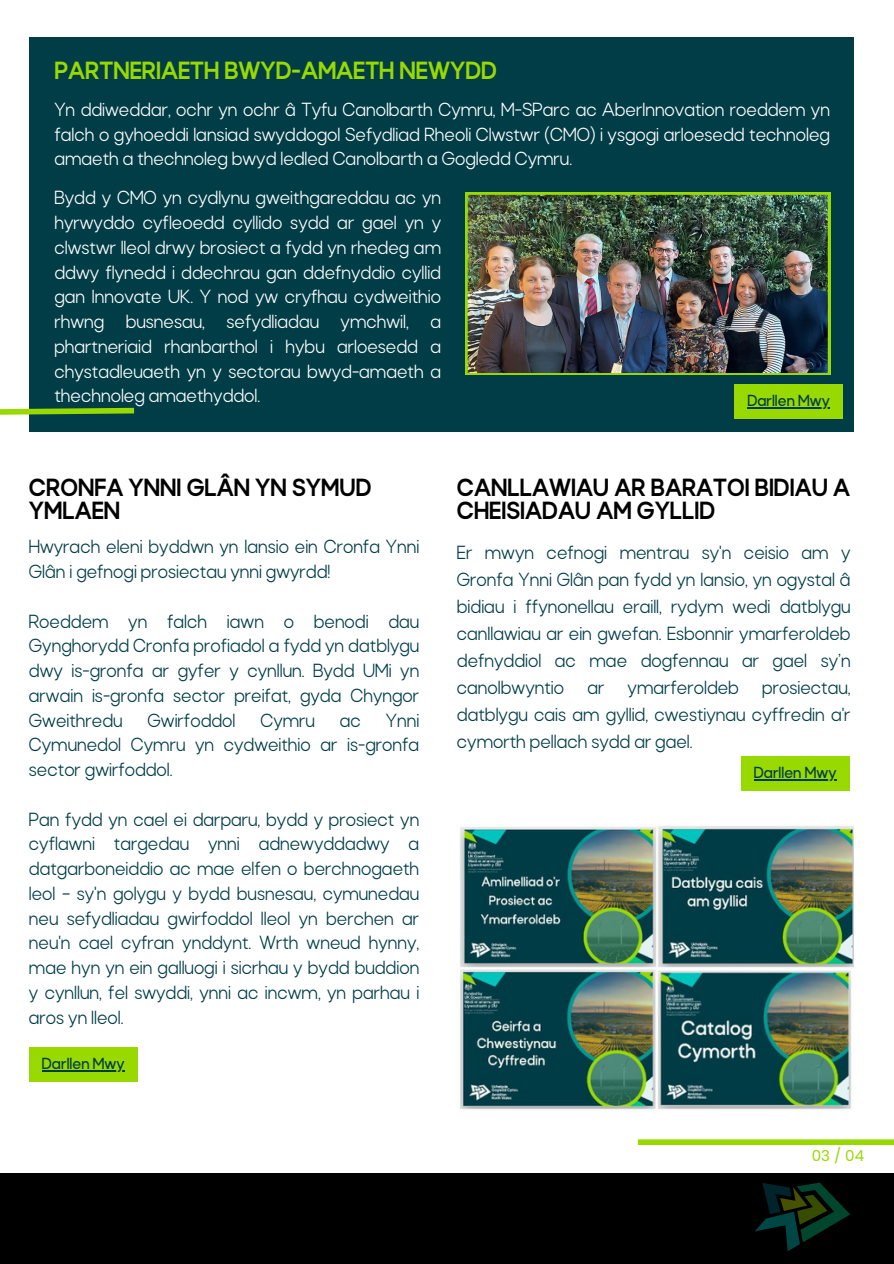
<style>
.page{position:relative;width:894px;height:1264px;background:#fff}
.page>*{position:absolute;margin:0;border:0;box-sizing:border-box;transform-origin:0 0}
.t1{font:800 25.5px/23.7px "Rota";color:#000}
.t2{font:800 25.5px "Rota";color:#98d900}
.t3{font:19.5px/24.8px "Rota";color:#003d47;text-align:justify}
.t4{font:19.5px/24.8px "Rota";color:#fff;text-align:justify}
.t5{font:600 16.5px "Rota";color:#003d47}
.t6{font:15px "Poppins";color:#98d900}
</style>
<div class="page">
<div style="left:29px;top:38px;width:824px;height:394px;background:#003d47"></div>
<div style="left:0;top:1173px;width:893px;height:90px;background:#000"></div>
<svg style="left:755px;top:1182px;width:95px;height:69px"></svg>
<svg style="left:0;top:407px;width:135px;height:8px"></svg>
<div style="left:637px;top:1139px;width:256px;height:5px;background:#98d900"></div>
<div style="left:734px;top:384px;width:108px;height:35px;background:#98d900"></div>
<div style="left:29px;top:1046px;width:108px;height:35px;background:#98d900"></div>
<div style="left:740px;top:756px;width:109px;height:35px;background:#98d900"></div>
<img style="left:458px;top:824px;width:395px;height:286px">
<img style="left:465px;top:192px;width:364px;height:183px">
<hr style="left:747px;top:407px;width:82px;height:2px;background:#003d47">
<hr style="left:42px;top:1070px;width:82px;height:1px;background:#003d47">
<hr style="left:753px;top:779px;width:83px;height:1px;background:#003d47">
<p class="t2" style="left:54px;top:60px;width:444px">PARTNERIAETH BWYD-AMAETH NEWYDD</p>
<h3 class="t4" style="left:54px;top:99px;width:776px">Yn ddiweddar, ochr yn ochr â Tyfu Canolbarth Cymru, M-SParc ac AberInnovation roeddem yn falch o gyhoeddi lansiad swyddogol Sefydliad Rheoli Clwstwr (CMO) i ysgogi arloesedd technoleg amaeth a thechnoleg bwyd ledled Canolbarth a Gogledd Cymru.</h3>
<h2 class="t4" style="left:54px;top:187px;width:388px">Bydd y CMO yn cydlynu gweithgareddau ac yn hyrwyddo cyfleoedd cyllido sydd ar gael yn y clwstwr lleol drwy brosiect a fydd yn rhedeg am ddwy flynedd i ddechrau gan ddefnyddio cyllid gan Innovate UK. Y nod yw cryfhau cydweithio rhwng busnesau, sefydliadau ymchwil, a phartneriaid rhanbarthol i hybu arloesedd a chystadleuaeth yn y sectorau bwyd-amaeth a thechnoleg amaethyddol.</h2>
<h3 class="t5" style="left:747px;top:394px;width:84px">Darllen Mwy</h3>
<h2 class="t1" style="left:29px;top:478px;width:344px">CRONFA YNNI GLÂN YN SYMUD<br>YMLAEN</h2>
<h2 class="t1" style="left:457px;top:478px;width:395px">CANLLAWIAU AR BARATOI BIDIAU A<br>CHEISIADAU AM GYLLID</h2>
<h1 class="t3" style="left:29px;top:536px;width:392px">Hwyrach eleni byddwn yn lansio ein Cronfa Ynni<br>Glân i gefnogi prosiectau ynni gwyrdd!</h1>
<h2 class="t3" style="left:29px;top:610px;width:392px">Roeddem yn falch iawn o benodi dau Gynghorydd Cronfa profiadol a fydd yn datblygu dwy is-gronfa ar gyfer y cynllun. Bydd UMi yn arwain is-gronfa sector preifat, gyda Chyngor Gweithredu</h2>
<h2 class="t3" style="left:147px;top:709px;width:89px">Gwirfoddol</h2>
<h2 class="t3" style="left:260px;top:709px;width:56px">Cymru</h2>
<h2 class="t3" style="left:340px;top:709px;width:23px">ac</h2>
<h2 class="t3" style="left:29px;top:709px;width:392px;text-indent:357px">Ynni Cymunedol Cymru yn cydweithio ar is-gronfa sector gwirfoddol.</h2>
<p class="t3" style="left:29px;top:808px;width:392px">Pan fydd yn cael ei darparu, bydd y prosiect yn cyflawni targedau ynni adnewyddadwy a datgarboneiddio ac mae elfen o berchnogaeth leol – sy'n golygu y bydd busnesau, cymunedau neu sefydliadau gwirfoddol lleol yn berchen ar neu'n cael cyfran ynddynt. Wrth wneud hynny, mae hyn yn ein galluogi i sicrhau y bydd buddion y cynllun, fel swyddi, ynni ac incwm, yn parhau i aros yn lleol.</p>
<h1 class="t5" style="left:42px;top:1057px;width:84px">Darllen Mwy</h1>
<h1 class="t3" style="left:457px;top:541px;width:395px;line-height:27px">Er mwyn cefnogi mentrau sy'n ceisio am y Gronfa Ynni Glân pan fydd yn lansio, yn ogystal â bidiau i ffynonellau eraill, rydym wedi datblygu canllawiau ar ein gwefan. Esbonnir ymarferoldeb defnyddiol ac mae dogfennau ar gael sy’n canolbwyntio ar ymarferoldeb prosiectau, datblygu cais am gyllid, cwestiynau cyffredin a'r cymorth pellach sydd ar gael.</h1>
<h2 class="t5" style="left:753px;top:766px;width:84px">Darllen Mwy</h2>
<h2 class="t6" style="left:811px;top:1145px;width:54px">03 / 04</h2>
</div>
